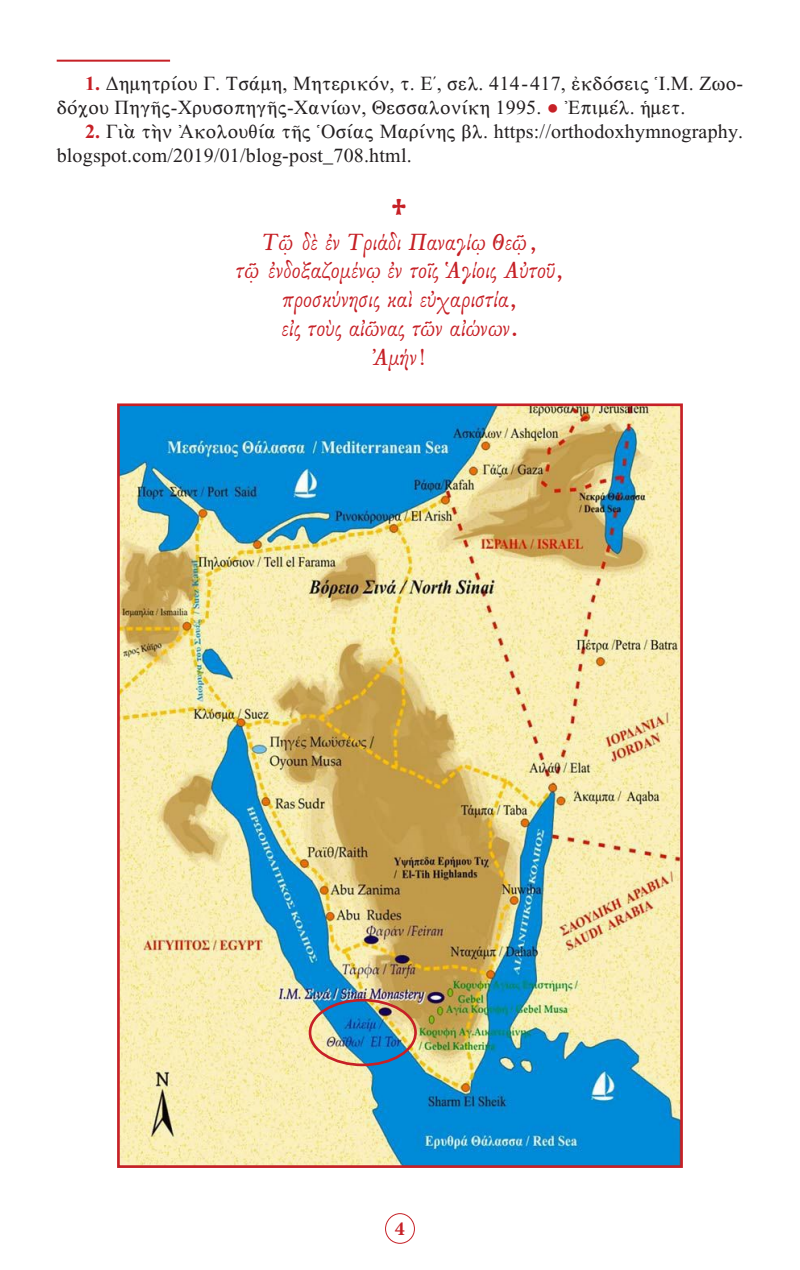
<style>
.page{position:relative;width:800px;height:1270px;background:#fff}
.page>*{position:absolute;margin:0;border:0;box-sizing:border-box;transform-origin:0 0}
.t1{font:24px "GFS Baskerville";color:#c62026}
.t2{font:24px "Byz Eikones Pan Normal";color:#c62026}
.t3{font:20px/24px "CTOS New Times Roman Test 1";letter-spacing:.01em;color:#231f20}
.t4{font:700 20px "Minion Pro";color:#c62026}
.s1{font-family:"CTOS New Times Bold Test 1";color:#c62026}
.s2{color:#c62026}
</style>
<div class="page">
<div style="left:385px;top:1213px;width:30px;height:31px;border:1px solid #c62026;border-radius:50%"></div>
<hr style="left:57px;top:60px;width:113px;height:2px;background:#c62026">
<img style="left:121px;top:407px;width:558px;height:757px">
<div style="left:117px;top:403px;width:566px;height:765px;border:3px solid #c62026"></div>
<div style="left:309px;top:999px;width:108px;height:67px;border:3px solid #c62026;border-radius:50%"></div>
<p class="t3" style="left:57px;top:72px;width:688px;text-indent:28px"><span class="s1">1.</span> Δημητρίου Γ. Τσάμη, Μητερικόν, τ. Ε΄, σελ. 414-417, ἐκδόσεις Ἱ.Μ. Ζωο&shy;δόχου Πηγῆς-Χρυσοπηγῆς-Χανίων, Θεσσαλονίκη 1995. <span class="s2">●</span> Ἐπιμέλ. ἡμετ.</p>
<p class="t3" style="left:57px;top:120px;width:688px;text-indent:28px"><span class="s1">2.</span> Γιὰ τὴν Ἀκολουθία τῆς Ὁσίας Μαρίνης βλ. https://orthodoxhymnography. blogspot.com/2019/01/blog-post_708.html.</p>
<p class="t2" style="left:392px;top:191px;width:17px">+</p>
<p class="t1" style="left:262px;top:229px;width:276px">Τῷ δὲ ἐν Τριάδι Παναγίῳ Θεῷ,</p>
<p class="t1" style="left:236px;top:258px;width:329px">τῷ ἐνδοξαζομένῳ ἐν τοῖς Ἁγίοις Αὐτοῦ,</p>
<p class="t1" style="left:283px;top:287px;width:236px">προσκύνησις καὶ εὐχαριστία,</p>
<p class="t1" style="left:281px;top:315px;width:239px">εἰς τοὺς αἰῶνας τῶν αἰώνων.</p>
<p class="t1" style="left:373px;top:344px;width:55px">Ἀμήν!</p>
<p class="t4" style="left:395px;top:1215px;width:11px">4</p>
</div>
